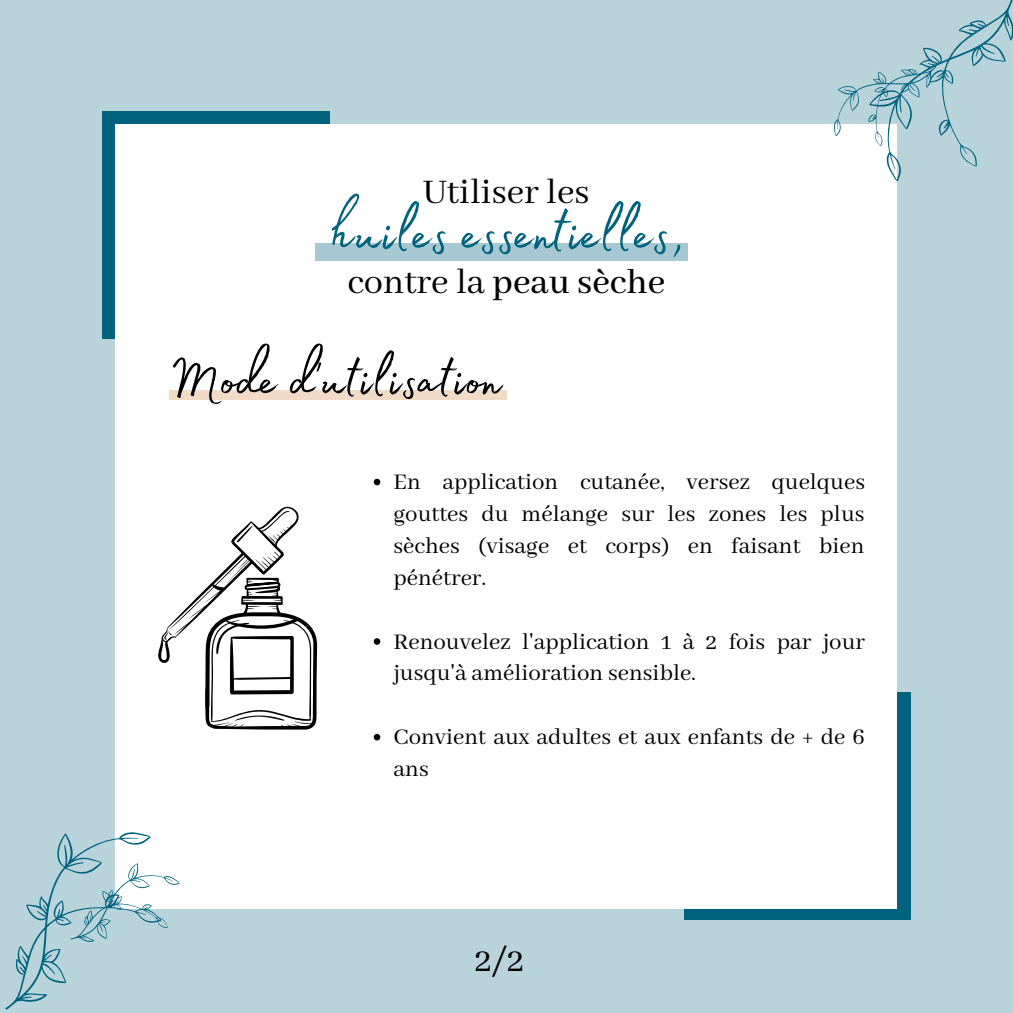
<style>
.page{position:relative;width:1013px;height:1013px;background:#fff}
.page>*{position:absolute;margin:0;border:0;box-sizing:border-box;transform-origin:0 0}
.t1{font:72.38px "Madelyn Fill";color:#00627d}
.t2{font:66.25px "Madelyn Fill";color:#000}
.t3{font:500 38.38px "Abhaya Libre";color:#000}
.t4{font:38.38px "Abhaya Libre";color:#000}
.t5{font:37.5px "Abhaya Libre";color:#000}
.t6{font:24.88px/31.9px "Abhaya Libre";color:#000}
.s1{font-weight:400}
</style>
<div class="page">
<div style="left:0;top:0;width:1012px;height:1012px;background:#b9d3da"></div>
<div style="left:102px;top:111px;width:227px;height:227px;background:#00627d"></div>
<div style="left:683px;top:692px;width:227px;height:228px;background:#00627d"></div>
<div style="left:115px;top:124px;width:781px;height:784px;background:#fff"></div>
<div style="left:315px;top:243px;width:372px;height:17px;background:#a7c8d2"></div>
<svg style="left:5px;top:832px;width:192px;height:178px"></svg>
<svg style="left:54px;top:849px;width:142px;height:124px"></svg>
<svg style="left:834px;top:0;width:178px;height:214px"></svg>
<svg style="left:158px;top:506px;width:159px;height:223px"></svg>
<svg style="left:374px;top:479px;width:6px;height:6px"></svg>
<svg style="left:374px;top:638px;width:6px;height:6px"></svg>
<svg style="left:374px;top:734px;width:6px;height:6px"></svg>
<div style="left:169px;top:390px;width:337px;height:9px;background:#f1dbc6"></div>
<h3 class="t4" style="left:423px;top:170px;width:168px">Utiliser les</h3>
<h1 class="t1" style="left:330px;top:179px;width:353px">huiles essentielles,</h1>
<h3 class="t3" style="left:347px;top:260px;width:319px"><span class="s1">contre la</span> peau sèche</h3>
<h2 class="t2" style="left:169px;top:330px;width:331px">Mode d'utilisation</h2>
<p class="t6" style="left:393px;top:467px;width:473px;text-align:justify">En application cutanée, versez quelques gouttes du mélange sur les zones les plus sèches (visage et corps) en faisant bien pénétrer.</p>
<p class="t6" style="left:393px;top:626px;width:473px">Renouvelez l'application 1 à 2 fois par jour jusqu'à amélioration sensible.</p>
<p class="t6" style="left:393px;top:722px;width:472px">Convient aux adultes et aux enfants de + de 6 ans</p>
<h3 class="t5" style="left:475px;top:939px;width:51px">2/2</h3>
</div>
